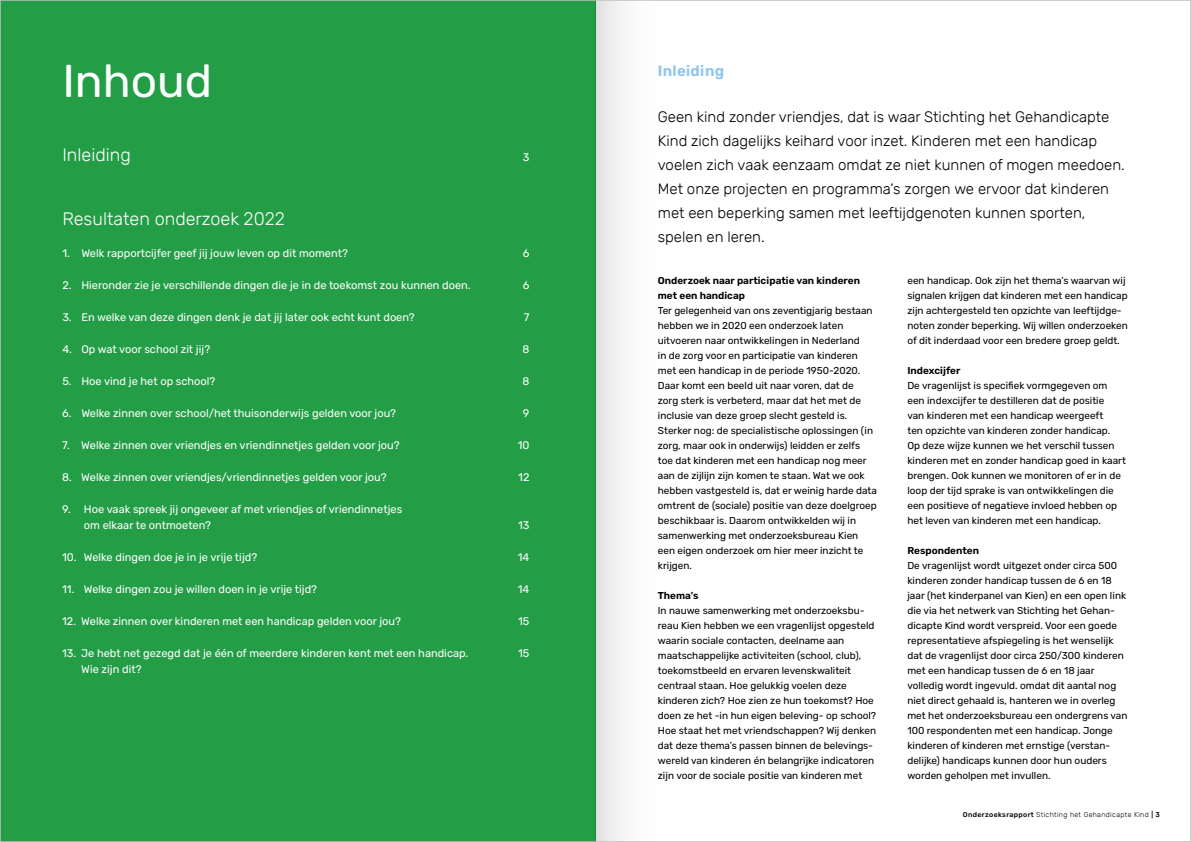
<style>
.page{position:relative;width:1191px;height:842px;background:#fff}
.page>*{position:absolute;margin:0;border:0;box-sizing:border-box;transform-origin:0 0}
.t1{font:46px "Rubik";color:#fff}
.t2{font:300 18px "Rubik";color:#fff}
.t3{font:300 15px/24px "Rubik";color:#000}
.t4{font:600 15px "Rubik";letter-spacing:.02em;color:#8dc4ef}
.t5{font:11px/16px "Rubik";color:#fff}
.t6{font:10px/15px "Rubik";color:#000}
.t7{font:600 10px/15px "Rubik";color:#000}
.t8{font:300 7px "Rubik";letter-spacing:.05em;color:#000}
.s1{font-weight:500}
</style>
<div class="page">
<div style="left:0;top:0;width:595px;height:842px;background:#239e46"></div>
<div style="left:595px;top:0;width:70px;height:842px;background:linear-gradient(to right,#e6e6e6,#fff)"></div>
<h1 class="t1" style="left:62px;top:55px;width:151px">Inhoud</h1>
<h3 class="t4" style="left:658px;top:63px;width:68px">Inleiding</h3>
<h2 class="t2" style="left:62px;top:145px;width:70px">Inleiding</h2>
<p class="t5" style="left:523px;top:150px;width:8px">3</p>
<h2 class="t2" style="left:62px;top:209px;width:224px">Resultaten onderzoek 2022</h2>
<p class="t5" style="left:62px;top:246px;width:287px">1. Welk rapportcijfer geef jij jouw leven op dit moment?</p>
<p class="t5" style="left:523px;top:246px;width:8px">6</p>
<p class="t5" style="left:62px;top:278px;width:410px">2. Hieronder zie je verschillende dingen die je in de toekomst zou kunnen doen.</p>
<p class="t5" style="left:523px;top:278px;width:8px">6</p>
<p class="t5" style="left:62px;top:310px;width:354px">3. En welke van deze dingen denk je dat jij later ook echt kunt doen?</p>
<p class="t5" style="left:524px;top:310px;width:7px">7</p>
<p class="t5" style="left:62px;top:342px;width:150px">4. Op wat voor school zit jij?</p>
<p class="t5" style="left:522px;top:342px;width:8px">8</p>
<p class="t5" style="left:62px;top:374px;width:155px">5. Hoe vind je het op school?</p>
<p class="t5" style="left:522px;top:374px;width:8px">8</p>
<p class="t5" style="left:62px;top:406px;width:335px">6. Welke zinnen over school/het thuisonderwijs gelden voor jou?</p>
<p class="t5" style="left:523px;top:406px;width:8px">9</p>
<p class="t5" style="left:62px;top:438px;width:339px">7. Welke zinnen over vriendjes en vriendinnetjes gelden voor jou?</p>
<p class="t5" style="left:518px;top:438px;width:13px">10</p>
<p class="t5" style="left:62px;top:470px;width:326px">8. Welke zinnen over vriendjes/vriendinnetjes gelden voor jou?</p>
<p class="t5" style="left:518px;top:470px;width:13px">12</p>
<p class="t5" style="left:84px;top:502px;width:320px;text-indent:-22px">9. Hoe vaak spreek jij ongeveer af met vriendjes of vriendinnetjes om elkaar te ontmoeten?</p>
<p class="t5" style="left:518px;top:518px;width:13px">13</p>
<p class="t5" style="left:62px;top:550px;width:196px">10. Welke dingen doe je in je vrije tijd?</p>
<p class="t5" style="left:518px;top:550px;width:13px">14</p>
<p class="t5" style="left:62px;top:582px;width:256px">11. Welke dingen zou je willen doen in je vrije tijd?</p>
<p class="t5" style="left:518px;top:582px;width:13px">14</p>
<p class="t5" style="left:62px;top:614px;width:340px">12. Welke zinnen over kinderen met een handicap gelden voor jou?</p>
<p class="t5" style="left:518px;top:614px;width:13px">15</p>
<p class="t5" style="left:62px;top:646px;width:407px">13. Je hebt net gezegd dat je één of meerdere kinderen kent met een handicap.</p>
<p class="t5" style="left:518px;top:646px;width:13px">15</p>
<p class="t5" style="left:81px;top:662px;width:62px">Wie zijn dit?</p>
<p class="t3" style="left:658px;top:105px;width:468px">Geen kind zonder vriendjes, dat is waar Stichting het Gehandicapte Kind zich dagelijks keihard voor inzet. Kinderen met een handicap voelen zich vaak eenzaam omdat ze niet kunnen of mogen meedoen.<br>Met onze projecten en programma’s zorgen we ervoor dat kinderen met een beperking samen met leeftijdgenoten kunnen sporten, spelen en leren.</p>
<p class="t7" style="left:658px;top:273px;width:204px">Onderzoek naar participatie van kinderen met een handicap</p>
<p class="t6" style="left:658px;top:303px;width:221px">Ter gelegenheid van ons zeventigjarig bestaan hebben we in 2020 een onderzoek laten uitvoeren naar ontwikkelingen in Nederland<br>in de zorg voor en participatie van kinderen met een handicap in de periode 1950-2020.<br>Daar komt een beeld uit naar voren, dat de<br>zorg sterk is verbeterd, maar dat het met de inclusie van deze groep slecht gesteld is.<br>Sterker nog: de specialistische oplossingen (in zorg, maar ook in onderwijs) leidden er zelfs toe dat kinderen met een handicap nog meer aan de zijlijn zijn komen te staan. Wat we ook hebben vastgesteld is, dat er weinig harde data omtrent de (sociale) positie van deze doelgroep beschikbaar is. Daarom ontwikkelden wij in samenwerking met onderzoeksbureau Kien een eigen onderzoek om hier meer inzicht te krijgen.</p>
<p class="t7" style="left:658px;top:588px;width:42px">Thema’s</p>
<p class="t6" style="left:658px;top:603px;width:220px">In nauwe samenwerking met onderzoeksbu&shy;reau Kien hebben we een vragenlijst opgesteld waarin sociale contacten, deelname aan maatschappelijke activiteiten (school, club), toekomstbeeld en ervaren levenskwaliteit centraal staan. Hoe gelukkig voelen deze kinderen zich? Hoe zien ze hun toekomst? Hoe doen ze het -in hun eigen beleving- op school?<br>Hoe staat het met vriendschappen? Wij denken dat deze thema’s passen binnen de belevings&shy;wereld van kinderen én belangrijke indicatoren zijn voor de sociale positie van kinderen met</p>
<p class="t6" style="left:907px;top:273px;width:222px">een handicap. Ook zijn het thema’s waarvan wij signalen krijgen dat kinderen met een handicap zijn achtergesteld ten opzichte van leeftijdge&shy;noten zonder beperking. Wij willen onderzoeken of dit inderdaad voor een bredere groep geldt.</p>
<p class="t7" style="left:907px;top:363px;width:54px">Indexcijfer</p>
<p class="t6" style="left:907px;top:378px;width:220px">De vragenlijst is specifiek vormgegeven om een indexcijfer te destilleren dat de positie<br>van kinderen met een handicap weergeeft<br>ten opzichte van kinderen zonder handicap.<br>Op deze wijze kunnen we het verschil tussen kinderen met en zonder handicap goed in kaart brengen. Ook kunnen we monitoren of er in de loop der tijd sprake is van ontwikkelingen die een positieve of negatieve invloed hebben op het leven van kinderen met een handicap.</p>
<p class="t7" style="left:907px;top:543px;width:73px">Respondenten</p>
<p class="t6" style="left:907px;top:558px;width:222px">De vragenlijst wordt uitgezet onder circa 500 kinderen zonder handicap tussen de 6 en 18 jaar (het kinderpanel van Kien) en een open link die via het netwerk van Stichting het Gehan&shy;dicapte Kind wordt verspreid. Voor een goede representatieve afspiegeling is het wenselijk dat de vragenlijst door circa 250/300 kinderen met een handicap tussen de 6 en 18 jaar volledig wordt ingevuld. omdat dit aantal nog niet direct gehaald is, hanteren we in overleg met het onderzoeksbureau een ondergrens van 100 respondenten met een handicap. Jonge kinderen of kinderen met ernstige (verstan&shy;delijke) handicaps kunnen door hun ouders worden geholpen met invullen.</p>
<p class="t8" style="left:963px;top:811px;width:198px"><span class="s1">Onderzoeksrapport</span> Stichting het Gehandicapte Kind <span class="s1">| 3</span></p>
</div>
